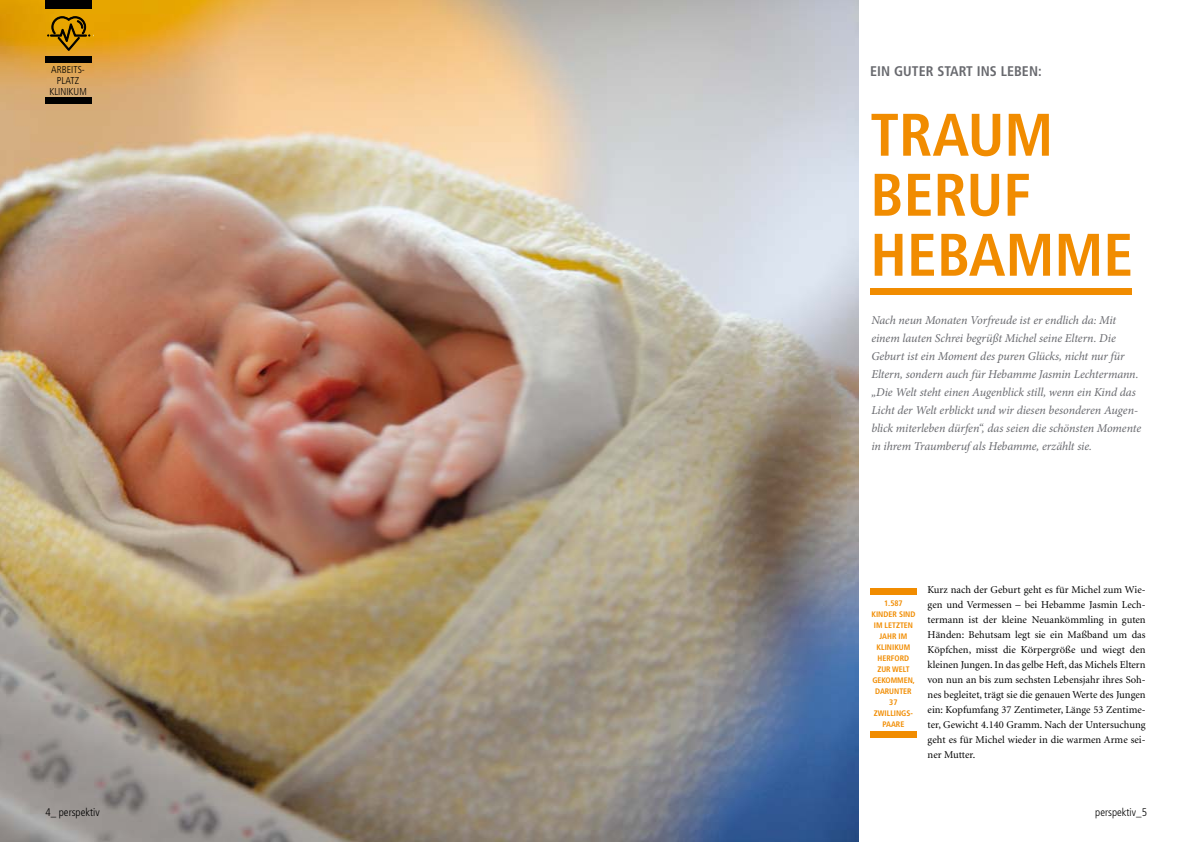
<style>
.page{position:relative;width:1191px;height:842px;background:#fff}
.page>*{position:absolute;margin:0;border:0;box-sizing:border-box;transform-origin:0 0}
.t1{font:700 condensed 60px/60px "Frutiger";color:#f18c00}
.t2{font:700 condensed 14px "Frutiger";letter-spacing:.005em;color:#68696e}
.t3{font:italic 12px/18px "Minion Pro";letter-spacing:-.01em;color:#68696e}
.t4{font:300 condensed 11px "Frutiger";color:#000}
.t5{font:10.5px/15px "Minion";color:#000;text-align:justify}
.t6{font:300 condensed 10px/11px "Frutiger";color:#000;text-align:center}
.t7{font:700 condensed 8px/11px "Frutiger";color:#f18c00;text-align:center}
</style>
<div class="page">
<img style="left:0;top:0;width:859px;height:842px">
<div style="left:870px;top:288px;width:261px;height:7px;background:#f18c00"></div>
<div style="left:870px;top:589px;width:46px;height:6px;background:#f18c00"></div>
<div style="left:870px;top:732px;width:46px;height:6px;background:#f18c00"></div>
<div style="left:45px;top:0;width:46px;height:9px;background:#000"></div>
<svg style="left:47px;top:16px;width:43px;height:35px;background:#ac7904"></svg>
<div style="left:45px;top:56px;width:46px;height:6px;background:#000"></div>
<div style="left:45px;top:98px;width:46px;height:6px;background:#000"></div>
<p class="t6" style="left:49px;top:64px;width:37px">Arbeits&shy;platz<br>Klinikum</p>
<h2 class="t2" style="left:870px;top:63px;width:173px">EIN GUTER START INS LEBEN:</h2>
<h1 class="t1" style="left:870px;top:105px;width:264px">TRAUM<br>BERUF<br>HEBAMME</h1>
<p class="t3" style="left:871px;top:311px;width:271px">Nach neun Monaten Vorfreude ist er endlich da: Mit einem lauten Schrei begrüßt Michel seine Eltern. Die Geburt ist ein Moment des puren Glücks, nicht nur für Eltern, sondern auch für Hebamme Jasmin Lechtermann. „Die Welt steht einen Augenblick still, wenn ein Kind das Licht der Welt erblickt und wir diesen besonderen Augen&shy;blick miterleben dürfen“, das seien die schönsten Momente in ihrem Traumberuf als Hebamme, erzählt sie.</p>
<p class="t7" style="left:871px;top:597px;width:45px">1.587<br>KINDER SIND<br>IM LETZTEN<br>JAHR IM<br>KLINIKUM<br>HERFORD<br>ZUR WELT<br>GEKOMMEN,<br>DARUNTER<br>37<br>ZWILLINGS-<br>PAARE</p>
<p class="t5" style="left:927px;top:582px;width:219px">Kurz nach der Geburt geht es für Michel zum Wie&shy;gen und Vermessen – bei Hebamme Jasmin Lech&shy;termann ist der kleine Neuankömmling in guten Händen: Behutsam legt sie ein Maßband um das Köpfchen, misst die Körpergröße und wiegt den kleinen Jungen. In das gelbe Heft, das Michels Eltern von nun an bis zum sechsten Lebensjahr ihres Soh&shy;nes begleitet, trägt sie die genauen Werte des Jungen ein: Kopfumfang 37 Zentimeter, Länge 53 Zentime&shy;ter, Gewicht 4.140 Gramm. Nach der Untersuchung geht es für Michel wieder in die warmen Arme sei&shy;ner Mutter.</p>
<p class="t4" style="left:45px;top:806px;width:56px">4_ perspektiv</p>
<p class="t4" style="left:1095px;top:806px;width:53px">perspektiv_5</p>
</div>
